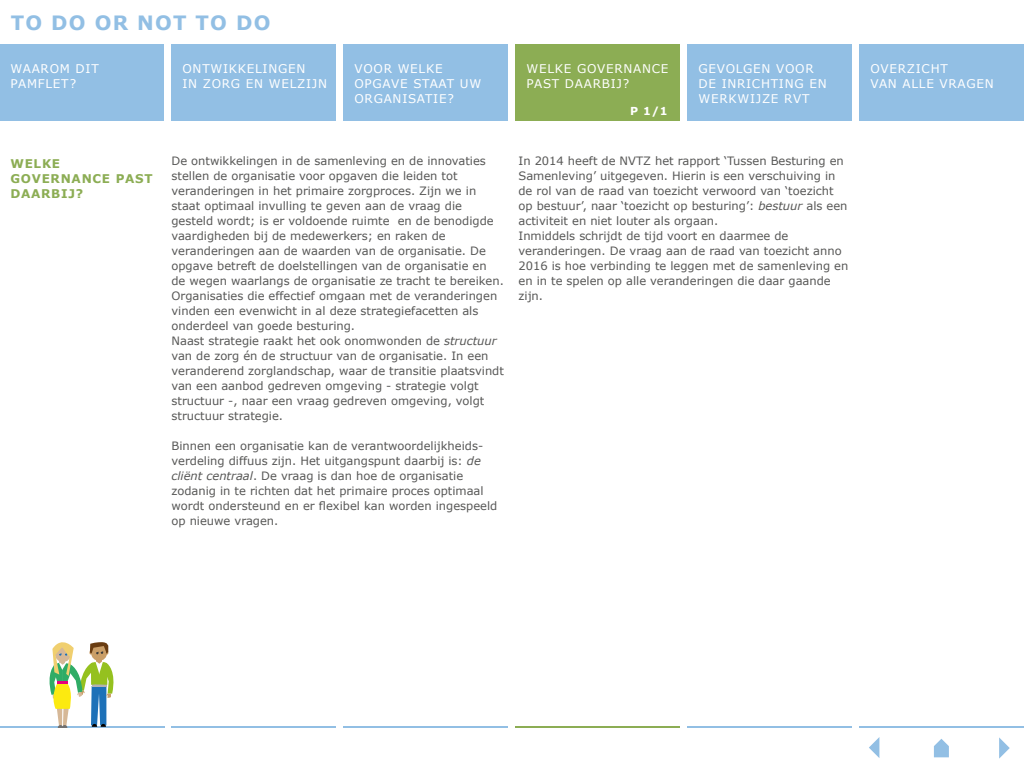
<style>
.page{position:relative;width:1024px;height:768px;background:#fff}
.page>*{position:absolute;margin:0;border:0;box-sizing:border-box;transform-origin:0 0}
.t1{font:700 19.7px "Verdana";letter-spacing:.06em;color:#92bfe4}
.t2{font:12px/15px "Verdana";letter-spacing:.06em;color:#fff}
.t3{font:700 12px/15px "Verdana";letter-spacing:.06em;color:#8cad54}
.t4{font:11.5px/15px "Verdana";color:#575756}
.t5{font:700 11px "Verdana";color:#fff}
.s1{font-style:italic}
</style>
<div class="page">
<svg style="left:869px;top:737px;width:10px;height:21px"></svg>
<svg style="left:999px;top:737px;width:11px;height:22px"></svg>
<svg style="left:934px;top:739px;width:15px;height:18px"></svg>
<hr style="left:0;top:726px;width:164px;height:2px;background:#92bfe4">
<hr style="left:172px;top:726px;width:164px;height:2px;background:#92bfe4">
<hr style="left:344px;top:726px;width:164px;height:2px;background:#92bfe4">
<hr style="left:516px;top:726px;width:164px;height:2px;background:#8cad54">
<hr style="left:688px;top:726px;width:164px;height:2px;background:#92bfe4">
<hr style="left:860px;top:726px;width:164px;height:2px;background:#92bfe4">
<svg style="left:49px;top:642px;width:65px;height:86px"></svg>
<div style="left:171px;top:44px;width:165px;height:76px;background:#92bfe4"></div>
<div style="left:343px;top:44px;width:165px;height:76px;background:#92bfe4"></div>
<div style="left:515px;top:44px;width:165px;height:76px;background:#8cad54"></div>
<div style="left:687px;top:44px;width:165px;height:76px;background:#92bfe4"></div>
<div style="left:859px;top:44px;width:165px;height:76px;background:#92bfe4"></div>
<div style="left:0;top:44px;width:164px;height:76px;background:#92bfe4"></div>
<h1 class="t1" style="left:11px;top:10px;width:261px">TO DO OR NOT TO DO</h1>
<p class="t2" style="left:10px;top:62px;width:90px">WAAROM DIT<br>PAMFLET?</p>
<p class="t3" style="left:10px;top:156px;width:144px">WELKE<br>GOVERNANCE PAST<br>DAARBIJ?</p>
<p class="t2" style="left:182px;top:62px;width:146px">ONTWIKKELINGEN<br>IN ZORG EN WELZIJN</p>
<p class="t2" style="left:354px;top:62px;width:128px">VOOR WELKE<br>OPGAVE STAAT UW<br>ORGANISATIE?</p>
<p class="t2" style="left:526px;top:62px;width:144px">WELKE GOVERNANCE<br>PAST DAARBIJ?</p>
<p class="t2" style="left:698px;top:62px;width:130px">GEVOLGEN VOOR<br>DE INRICHTING EN<br>WERKWIJZE RVT</p>
<p class="t2" style="left:870px;top:62px;width:125px">OVERZICHT<br>VAN ALLE VRAGEN</p>
<p class="t5" style="left:630px;top:104px;width:39px">P 1/1</p>
<p class="t4" style="left:172px;top:153px;width:334px">De ontwikkelingen in de samenleving en de innovaties stellen de organisatie voor opgaven die leiden tot veranderingen in het primaire zorgproces. Zijn we in staat optimaal invulling te geven aan de vraag die gesteld wordt; is er voldoende ruimte en de benodigde vaardigheden bij de medewerkers; en raken de veranderingen aan de waarden van de organisatie. De opgave betreft de doelstellingen van de organisatie en<br>de wegen waarlangs de organisatie ze tracht te bereiken.<br>Organisaties die effectief omgaan met de veranderingen vinden een evenwicht in al deze strategiefacetten als onderdeel van goede besturing.<br>Naast strategie raakt het ook onomwonden de <span class="s1">structuur </span>van de zorg én de structuur van de organisatie. In een veranderend zorglandschap, waar de transitie plaatsvindt van een aanbod gedreven omgeving - strategie volgt structuur -, naar een vraag gedreven omgeving, volgt structuur strategie.</p>
<p class="t4" style="left:172px;top:438px;width:327px">Binnen een organisatie kan de verantwoordelijkheids&shy;verdeling diffuus zijn. Het uitgangspunt daarbij is: <span class="s1">de cliënt centraal</span>. De vraag is dan hoe de organisatie zodanig in te richten dat het primaire proces optimaal wordt ondersteund en er flexibel kan worden ingespeeld op nieuwe vragen.</p>
<p class="t4" style="left:519px;top:153px;width:331px">In 2014 heeft de NVTZ het rapport ‘Tussen Besturing en Samenleving’ uitgegeven. Hierin is een verschuiving in de rol van de raad van toezicht verwoord van ‘toezicht op bestuur’, naar ‘toezicht op besturing’: <span class="s1">bestuur</span> als een activiteit en niet louter als orgaan.<br>Inmiddels schrijdt de tijd voort en daarmee de veranderingen. De vraag aan de raad van toezicht anno 2016 is hoe verbinding te leggen met de samenleving en en in te spelen op alle veranderingen die daar gaande zijn.</p>
</div>
